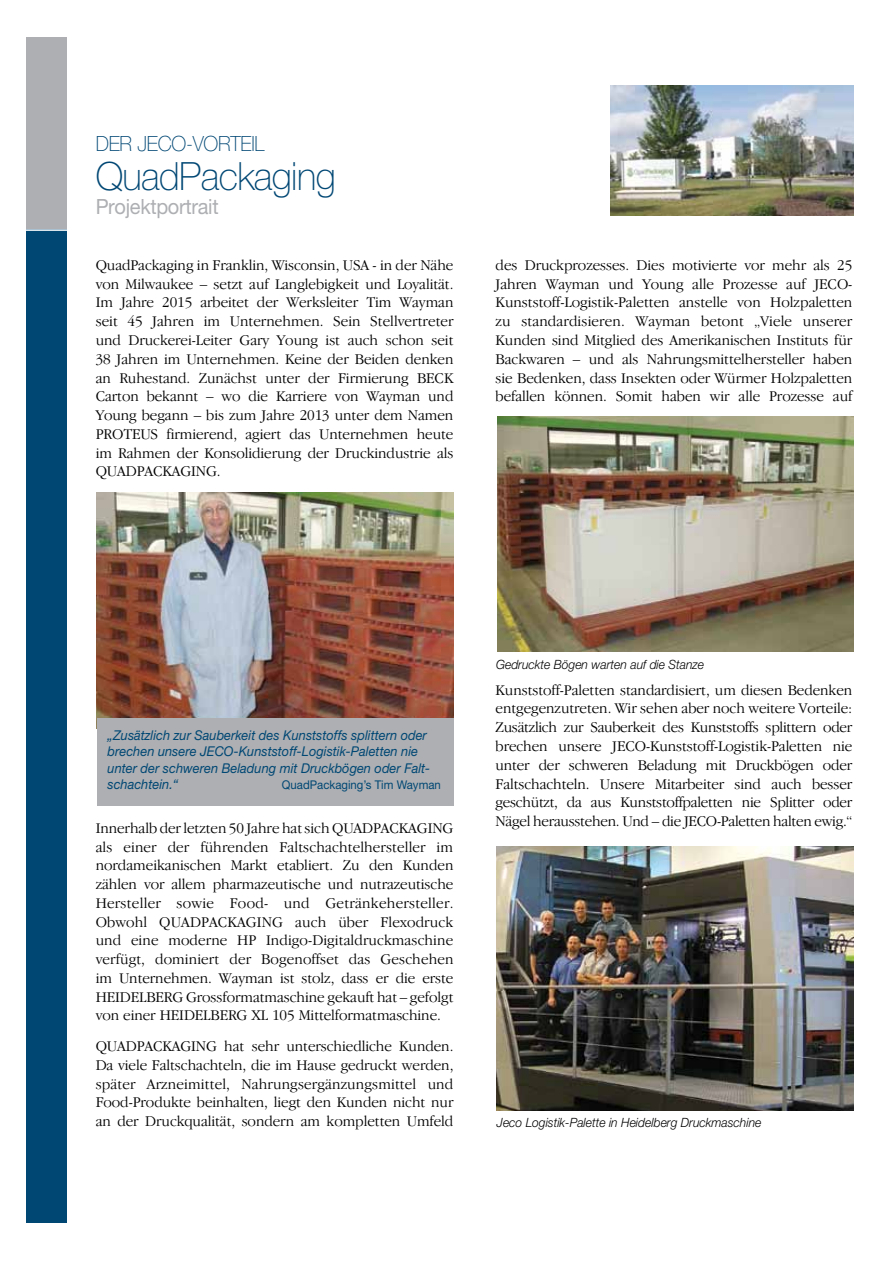
<style>
.page{position:relative;width:894px;height:1263px;background:#fff}
.page>*{position:absolute;margin:0;border:0;box-sizing:border-box;transform-origin:0 0}
.t1{font:100 39px "Helvetica Neue";letter-spacing:-.015em;color:#004774;scale:.95 1}
.t2{font:100 21px "Helvetica Neue";letter-spacing:-.015em;color:#004774;scale:.95 1}
.t3{font:21px "Helvetica Neue";letter-spacing:-.015em;color:#adafb2;scale:.95 1}
.t4{font:300 15.3px/18.8px "Garamond IT Cby BT";letter-spacing:-.005em;color:#000;text-align:justify}
.t5{font:italic 13.5px/16.2px "Helvetica Neue";color:#004774;scale:.95 1}
.t6{font:italic 300 12.75px "Helvetica Neue";color:#000;scale:.95 1}
.t7{font:12px "Helvetica Neue";color:#004774;scale:.95 1}
</style>
<div class="page">
<div style="left:26px;top:37px;width:41px;height:226px;background:#adafb2"></div>
<div style="left:26px;top:230px;width:41px;height:993px;background:#004774"></div>
<img style="left:497px;top:417px;width:356px;height:234px">
<img style="left:496px;top:846px;width:357px;height:264px">
<img style="left:97px;top:493px;width:356px;height:225px">
<div style="left:97px;top:718px;width:356px;height:87px;background:#adafb2"></div>
<hr style="left:0;top:229px;width:84px;height:2px;background:#fff">
<img style="left:610px;top:86px;width:242px;height:129px">
<h2 class="t2" style="left:96px;top:132px;width:179px">DER JECO-VORTEIL</h2>
<h1 class="t1" style="left:96px;top:155px;width:254px">QUADPACKAGING</h1>
<h2 class="t3" style="left:96px;top:194px;width:131px">Projektportrait</h2>
<p class="t4" style="left:96px;top:255px;width:359px">QuadPackaging in Franklin, Wisconsin, USA - in der Nähe von Milwaukee – setzt auf Langlebigkeit und Loyalität.<br>Im Jahre 2015 arbeitet der Werksleiter Tim Wayman seit 45 Jahren im Unternehmen. Sein Stellvertreter und Druckerei-Leiter Gary Young ist auch schon seit 38 Jahren im Unternehmen. Keine der Beiden denken an Ruhestand. Zunächst unter der Firmierung BECK Carton bekannt – wo die Karriere von Wayman und Young begann – bis zum Jahre 2013 unter dem Namen PROTEUS firmierend, agiert das Unternehmen heute im Rahmen der Konsolidierung der Druckindustrie als QUADPACKAGING.</p>
<p class="t4" style="left:495px;top:255px;width:358px">des Druckprozesses. Dies motivierte vor mehr als 25<br>Jahren Wayman und Young alle Prozesse auf JECO-Kunststoff-Logistik-Paletten anstelle von Holzpaletten zu standardisieren. Wayman betont „Viele unserer Kunden sind Mitglied des Amerikanischen Instituts für Backwaren – und als Nahrungsmittelhersteller haben sie Bedenken, dass Insekten oder Würmer Holzpaletten befallen können. Somit haben wir alle Prozesse auf</p>
<p class="t5" style="left:107px;top:727px;width:341px">„Zusätzlich zur Sauberkeit des Kunststoffs splittern oder brechen unsere JECO-Kunststoff-Logistik-Paletten nie unter der schweren Beladung mit Druckbögen oder Falt&shy;schachtein.“</p>
<p class="t7" style="left:282px;top:777px;width:169px">QuadPackaging’s Tim Wayman</p>
<p class="t4" style="left:96px;top:818px;width:359px">Innerhalb der letzten 50 Jahre hat sich QUADPACKAGING als einer der führenden Faltschachtelhersteller im nordameikanischen Markt etabliert. Zu den Kunden zählen vor allem pharmazeutische und nutrazeutische Hersteller sowie Food- und Getränkehersteller.<br>Obwohl QUADPACKAGING auch über Flexodruck und eine moderne HP Indigo-Digitaldruckmaschine verfügt, dominiert der Bogenoffset das Geschehen im Unternehmen. Wayman ist stolz, dass er die erste HEIDELBERG Grossformatmaschine gekauft hat – gefolgt von einer HEIDELBERG XL 105 Mittelformatmaschine.</p>
<p class="t4" style="left:96px;top:1036px;width:359px">QUADPACKAGING hat sehr unterschiedliche Kunden.<br>Da viele Faltschachteln, die im Hause gedruckt werden, später Arzneimittel, Nahrungsergänzungsmittel und Food-Produkte beinhalten, liegt den Kunden nicht nur an der Druckqualität, sondern am kompletten Umfeld</p>
<p class="t6" style="left:496px;top:657px;width:220px">Gedruckte Bögen warten auf die Stanze</p>
<p class="t4" style="left:495px;top:680px;width:358px">Kunststoff-Paletten standardisiert, um diesen Bedenken entgegenzutreten. Wir sehen aber noch weitere Vorteile:<br>Zusätzlich zur Sauberkeit des Kunststoffs splittern oder brechen unsere JECO-Kunststoff-Logistik-Paletten nie unter der schweren Beladung mit Druckbögen oder Faltschachteln. Unsere Mitarbeiter sind auch besser geschützt, da aus Kunststoffpaletten nie Splitter oder Nägel herausstehen. Und – die JECO-Paletten halten ewig.“</p>
<p class="t6" style="left:496px;top:1114px;width:280px">Jeco Logistik-Palette in Heidelberg Druckmaschine</p>
</div>
